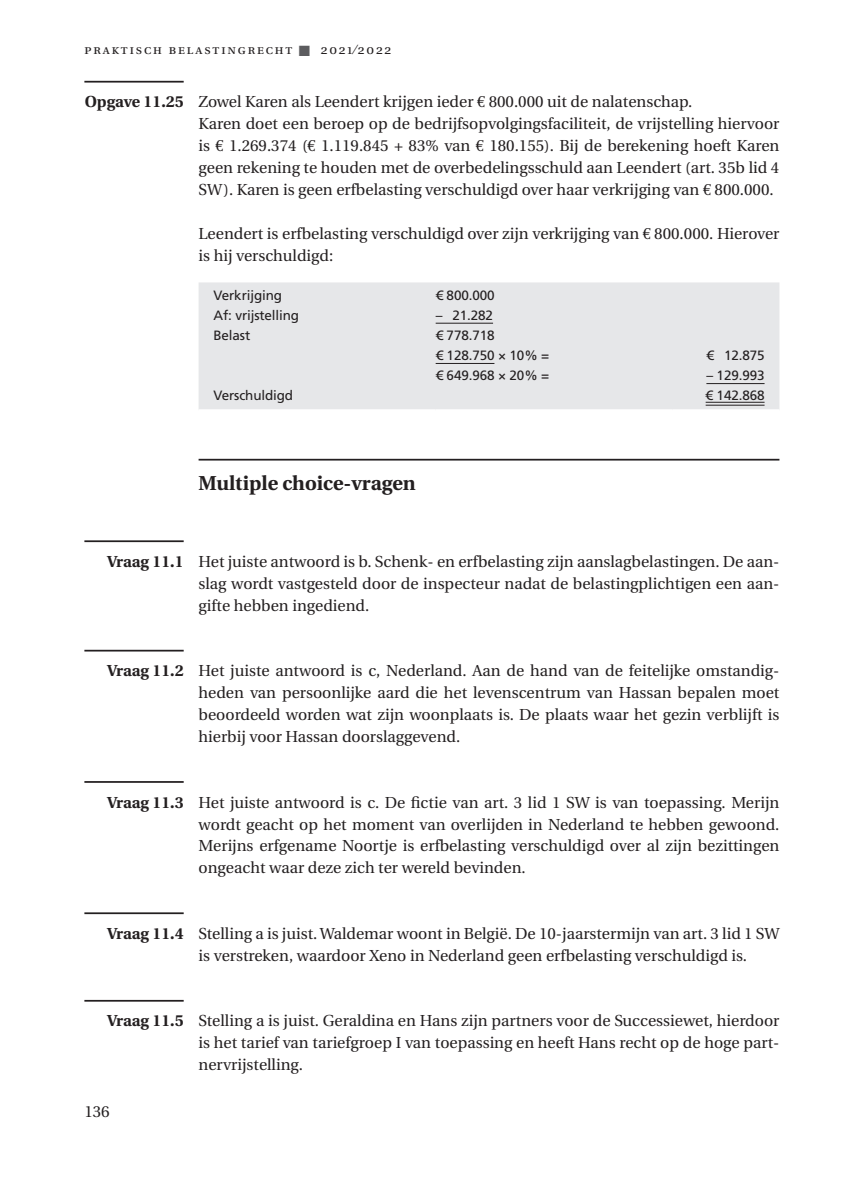
<style>
.page{position:relative;width:844px;height:1191px;background:#fff}
.page>*{position:absolute;margin:0;border:0;box-sizing:border-box;transform-origin:0 0}
._1_1_kop{font:700 20.12px "Utopia";color:#231f20}
.plat_ID{font:15.92px/21.9px "Utopia";color:#231f20;text-align:justify}
.Tabeltekst{font:13.47px "Frutiger LT Std";letter-spacing:-.01em;color:#231f20}
.t1{font:13.47px "Utopia Exp";letter-spacing:.14em;color:#231f20}
.s1{color:#5c5c5f}
.s2{font-weight:700}
.s3{font-family:"Euro Serif"}
</style>
<div class="page">
<hr style="left:84px;top:81px;width:100px;height:2px;background:#231f20">
<hr style="left:198px;top:459px;width:581px;height:1px;background:#231f20">
<hr style="left:84px;top:540px;width:100px;height:2px;background:#231f20">
<hr style="left:84px;top:650px;width:100px;height:1px;background:#231f20">
<hr style="left:84px;top:781px;width:100px;height:2px;background:#231f20">
<hr style="left:84px;top:912px;width:100px;height:2px;background:#231f20">
<hr style="left:84px;top:1000px;width:100px;height:1px;background:#231f20">
<div style="left:198px;top:282px;width:581px;height:127px;background:#e6e7e9"></div>
<hr style="left:435px;top:323px;width:58px;height:1px;background:#231f20">
<hr style="left:435px;top:363px;width:59px;height:1px;background:#231f20">
<hr style="left:706px;top:383px;width:58px;height:1px;background:#231f20">
<hr style="left:705px;top:402px;width:59px;height:1px;background:#231f20">
<hr style="left:705px;top:405px;width:59px;height:1px;background:#231f20">
<p class="t1" style="left:84px;top:44px;width:308px">praktisch belastingrecht <span class="s1">■</span> 2021/2022</p>
<p class="plat_ID" style="left:85px;top:91px;width:609px"><span class="s2">Opgave 11.25</span> Zowel Karen als Leendert krijgen ieder <span class="s3">€</span> 800.000 uit de nalatenschap.</p>
<p class="plat_ID" style="left:198px;top:113px;width:582px">Karen doet een beroep op de bedrijfsopvolgingsfaciliteit, de vrijstelling hiervoor is <span class="s3">€</span> 1.269.374 (<span class="s3">€</span> 1.119.845 + 83% van <span class="s3">€</span> 180.155). Bij de berekening hoeft Karen geen rekening te houden met de overbedelingsschuld aan Leendert (art. 35b lid 4<br>SW). Karen is geen erfbelasting verschuldigd over haar verkrijging van <span class="s3">€</span> 800.000.</p>
<p class="plat_ID" style="left:198px;top:223px;width:582px">Leendert is erfbelasting verschuldigd over zijn verkrijging van <span class="s3">€</span> 800.000. Hierover is hij verschuldigd:</p>
<p class="Tabeltekst" style="left:213px;top:287px;width:70px">Verkrijging</p>
<p class="Tabeltekst" style="left:213px;top:307px;width:87px">Af: vrijstelling</p>
<p class="Tabeltekst" style="left:213px;top:327px;width:38px">Belast</p>
<p class="Tabeltekst" style="left:435px;top:287px;width:60px">€ 800.000</p>
<p class="Tabeltekst" style="left:435px;top:307px;width:59px">– 21.282</p>
<p class="Tabeltekst" style="left:435px;top:327px;width:60px">€ 778.718</p>
<p class="Tabeltekst" style="left:435px;top:347px;width:115px">€ 128.750 × 10% =</p>
<p class="Tabeltekst" style="left:435px;top:367px;width:115px">€ 649.968 × 20% =</p>
<p class="Tabeltekst" style="left:706px;top:347px;width:60px">€ 12.875</p>
<p class="Tabeltekst" style="left:706px;top:367px;width:60px">– 129.993</p>
<p class="Tabeltekst" style="left:705px;top:387px;width:60px">€ 142.868</p>
<p class="Tabeltekst" style="left:213px;top:387px;width:81px">Verschuldigd</p>
<p class="_1_1_kop" style="left:198px;top:472px;width:219px">Multiple choice-vragen</p>
<p class="plat_ID" style="left:198px;top:551px;width:582px;text-indent:-91px"><span class="s2">Vraag 11.1</span> Het juiste antwoord is b. Schenk- en erfbelasting zijn aanslagbelastingen. De aan&shy;slag wordt vastgesteld door de inspecteur nadat de belastingplichtigen een aan&shy;gifte hebben ingediend.</p>
<p class="plat_ID" style="left:198px;top:660px;width:582px;text-align:left;text-indent:-91px"><span class="s2">Vraag 11.2</span> Het juiste antwoord is c, Nederland. Aan de hand van de feitelijke omstandig&shy;heden van persoonlijke aard die het levenscentrum van Hassan bepalen moet beoordeeld worden wat zijn woonplaats is. De plaats waar het gezin verblijft is hierbij voor Hassan doorslaggevend.</p>
<p class="plat_ID" style="left:198px;top:791px;width:582px;text-indent:-91px"><span class="s2">Vraag 11.3</span> Het juiste antwoord is c. De fictie van art. 3 lid 1 SW is van toepassing. Merijn wordt geacht op het moment van overlijden in Nederland te hebben gewoond.<br>Merijns erfgename Noortje is erfbelasting verschuldigd over al zijn bezittingen ongeacht waar deze zich ter wereld bevinden.</p>
<p class="plat_ID" style="left:198px;top:923px;width:582px;text-indent:-91px"><span class="s2">Vraag 11.4</span> Stelling a is juist. Waldemar woont in België. De 10-jaarstermijn van art. 3 lid 1 SW is verstreken, waardoor Xeno in Nederland geen erfbelasting verschuldigd is.</p>
<p class="plat_ID" style="left:198px;top:1010px;width:582px;text-indent:-91px"><span class="s2">Vraag 11.5</span> Stelling a is juist. Geraldina en Hans zijn partners voor de Successiewet, hierdoor is het tarief van tariefgroep I van toepassing en heeft Hans recht op de hoge part&shy;nervrijstelling.</p>
<p class="plat_ID" style="left:84px;top:1101px;width:27px">136</p>
</div>
